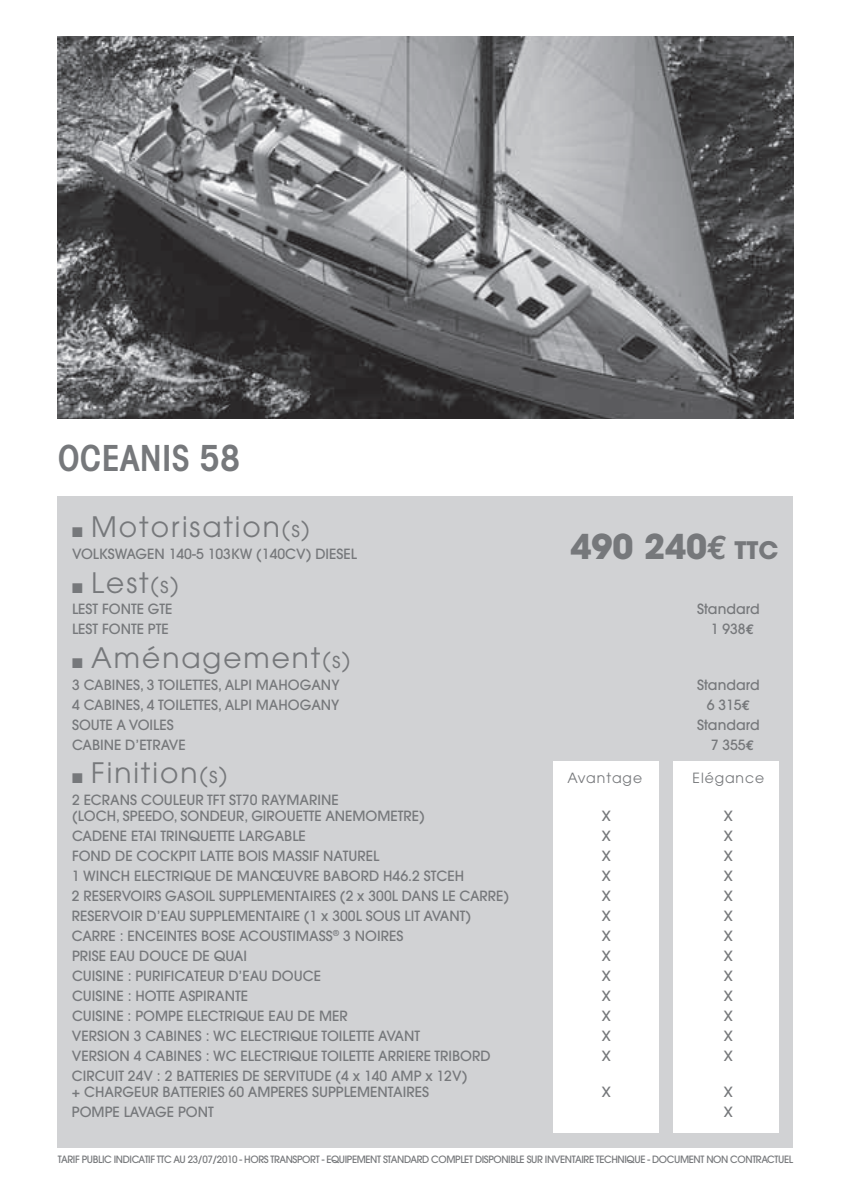
<style>
.page{position:relative;width:851px;height:1191px;background:#fff}
.page>*{position:absolute;margin:0;border:0;box-sizing:border-box;transform-origin:0 0}
.t1{font:600 condensed 36px "Avant Garde";color:#76787b}
.t2{font:700 34px "Avant Garde";color:#76787b}
.t3{font:28px "Avant Garde";letter-spacing:.07em;color:#76787b}
.t4{font:500 14px/16px "Avant Garde";color:#76787b}
.t5{font:14px "Avant Garde";letter-spacing:.07em;color:#76787b}
.t6{font:500 10px "Avant Garde";letter-spacing:-.04em;color:#76787b}
.s1{font-size:22px}
.s2{font-family:"Euro Mono"}
.s3{font-size:24px}
.s4{font-family:"Euro Mono";font-weight:700}
</style>
<div class="page">
<div style="left:58px;top:496px;width:735px;height:651px;background:#d1d2d4"></div>
<div style="left:673px;top:761px;width:105px;height:372px;background:#fff"></div>
<div style="left:553px;top:761px;width:105px;height:372px;background:#fff"></div>
<img style="left:58px;top:37px;width:735px;height:382px">
<h1 class="t1" style="left:58px;top:436px;width:184px">OCEANIS 58</h1>
<h3 class="t3" style="left:72px;top:510px;width:239px">■ Motorisation<span class="s1">(s)</span></h3>
<p class="t4" style="left:72px;top:546px;width:286px">VOLKSWAGEN 140-5 103KW (140CV) DIESEL</p>
<h2 class="t2" style="left:570px;top:524px;width:209px">490 240<span class="s2">E</span> <span class="s3">TTC</span></h2>
<h3 class="t3" style="left:72px;top:566px;width:108px">■ Lest<span class="s1">(s)</span></h3>
<p class="t4" style="left:72px;top:601px;width:102px">LEST FONTE GTE</p>
<p class="t4" style="left:697px;top:601px;width:64px">Standard</p>
<p class="t4" style="left:72px;top:621px;width:98px">LEST FONTE PTE</p>
<p class="t4" style="left:710px;top:621px;width:45px">1 938<span class="s4">E</span></p>
<h3 class="t3" style="left:72px;top:641px;width:280px">■ Aménagement<span class="s1">(s)</span></h3>
<p class="t4" style="left:72px;top:676px;width:269px">3 CABINES, 3 TOILETTES, ALPI MAHOGANY</p>
<p class="t4" style="left:697px;top:676px;width:64px">Standard</p>
<p class="t4" style="left:72px;top:696px;width:269px">4 CABINES, 4 TOILETTES, ALPI MAHOGANY</p>
<p class="t4" style="left:706px;top:696px;width:45px">6 315<span class="s4">E</span></p>
<p class="t4" style="left:72px;top:716px;width:103px">SOUTE A VOILES</p>
<p class="t4" style="left:697px;top:716px;width:64px">Standard</p>
<p class="t4" style="left:72px;top:736px;width:115px">CABINE D’ETRAVE</p>
<p class="t4" style="left:710px;top:736px;width:45px">7 355<span class="s4">E</span></p>
<h3 class="t3" style="left:72px;top:756px;width:157px">■ Finition<span class="s1">(s)</span></h3>
<p class="t5" style="left:567px;top:770px;width:76px">Avantage</p>
<p class="t5" style="left:692px;top:770px;width:73px">Elégance</p>
<p class="t4" style="left:72px;top:792px;width:354px">2 ECRANS COULEUR TFT ST70 RAYMARINE<br>(LOCH, SPEEDO, SONDEUR, GIROUETTE ANEMOMETRE)</p>
<p class="t4" style="left:601px;top:808px;width:11px">X</p>
<p class="t4" style="left:723px;top:808px;width:11px">X</p>
<p class="t4" style="left:72px;top:827px;width:235px">CADENE ETAI TRINQUETTE LARGABLE</p>
<p class="t4" style="left:601px;top:827px;width:11px">X</p>
<p class="t4" style="left:723px;top:827px;width:11px">X</p>
<p class="t4" style="left:72px;top:847px;width:309px">FOND DE COCKPIT LATTE BOIS MASSIF NATUREL</p>
<p class="t4" style="left:601px;top:847px;width:11px">X</p>
<p class="t4" style="left:723px;top:847px;width:11px">X</p>
<p class="t4" style="left:72px;top:867px;width:393px">1 WINCH ELECTRIQUE DE MANŒUVRE BABORD H46.2 STCEH</p>
<p class="t4" style="left:601px;top:867px;width:11px">X</p>
<p class="t4" style="left:723px;top:867px;width:11px">X</p>
<p class="t4" style="left:72px;top:887px;width:438px">2 RESERVOIRS GASOIL SUPPLEMENTAIRES (2 x 300L DANS LE CARRE)</p>
<p class="t4" style="left:601px;top:887px;width:11px">X</p>
<p class="t4" style="left:723px;top:887px;width:11px">X</p>
<p class="t4" style="left:72px;top:907px;width:401px">RESERVOIR D’EAU SUPPLEMENTAIRE (1 x 300L SOUS LIT AVANT)</p>
<p class="t4" style="left:601px;top:907px;width:11px">X</p>
<p class="t4" style="left:723px;top:907px;width:11px">X</p>
<p class="t4" style="left:72px;top:927px;width:333px">CARRE : ENCEINTES BOSE ACOUSTIMASS<sup>®</sup> 3 NOIRES</p>
<p class="t4" style="left:602px;top:927px;width:11px">X</p>
<p class="t4" style="left:723px;top:927px;width:11px">X</p>
<p class="t4" style="left:72px;top:947px;width:177px">PRISE EAU DOUCE DE QUAI</p>
<p class="t4" style="left:601px;top:947px;width:11px">X</p>
<p class="t4" style="left:723px;top:947px;width:11px">X</p>
<p class="t4" style="left:72px;top:967px;width:250px">CUISINE : PURIFICATEUR D’EAU DOUCE</p>
<p class="t4" style="left:601px;top:967px;width:11px">X</p>
<p class="t4" style="left:723px;top:967px;width:11px">X</p>
<p class="t4" style="left:72px;top:987px;width:177px">CUISINE : HOTTE ASPIRANTE</p>
<p class="t4" style="left:601px;top:987px;width:11px">X</p>
<p class="t4" style="left:723px;top:987px;width:11px">X</p>
<p class="t4" style="left:72px;top:1007px;width:277px">CUISINE : POMPE ELECTRIQUE EAU DE MER</p>
<p class="t4" style="left:601px;top:1007px;width:11px">X</p>
<p class="t4" style="left:723px;top:1007px;width:11px">X</p>
<p class="t4" style="left:72px;top:1027px;width:349px">VERSION 3 CABINES : WC ELECTRIQUE TOILETTE AVANT</p>
<p class="t4" style="left:601px;top:1027px;width:11px">X</p>
<p class="t4" style="left:723px;top:1027px;width:11px">X</p>
<p class="t4" style="left:72px;top:1047px;width:420px">VERSION 4 CABINES : WC ELECTRIQUE TOILETTE ARRIERE TRIBORD</p>
<p class="t4" style="left:601px;top:1047px;width:11px">X</p>
<p class="t4" style="left:723px;top:1047px;width:11px">X</p>
<p class="t4" style="left:72px;top:1067px;width:397px">CIRCUIT 24V : 2 BATTERIES DE SERVITUDE (4 x 140 AMP x 12V) + CHARGEUR BATTERIES 60 AMPERES SUPPLEMENTAIRES</p>
<p class="t4" style="left:601px;top:1083px;width:11px">X</p>
<p class="t4" style="left:723px;top:1083px;width:11px">X</p>
<p class="t4" style="left:72px;top:1103px;width:143px">POMPE LAVAGE PONT</p>
<p class="t4" style="left:723px;top:1103px;width:11px">X</p>
<p class="t6" style="left:58px;top:1152px;width:736px">TARIF PUBLIC INDICATIF TTC AU 23/07/2010 - HORS TRANSPORT - EQUIPEMENT STANDARD COMPLET DISPONIBLE SUR INVENTAIRE TECHNIQUE - DOCUMENT NON CONTRACTUEL</p>
</div>
